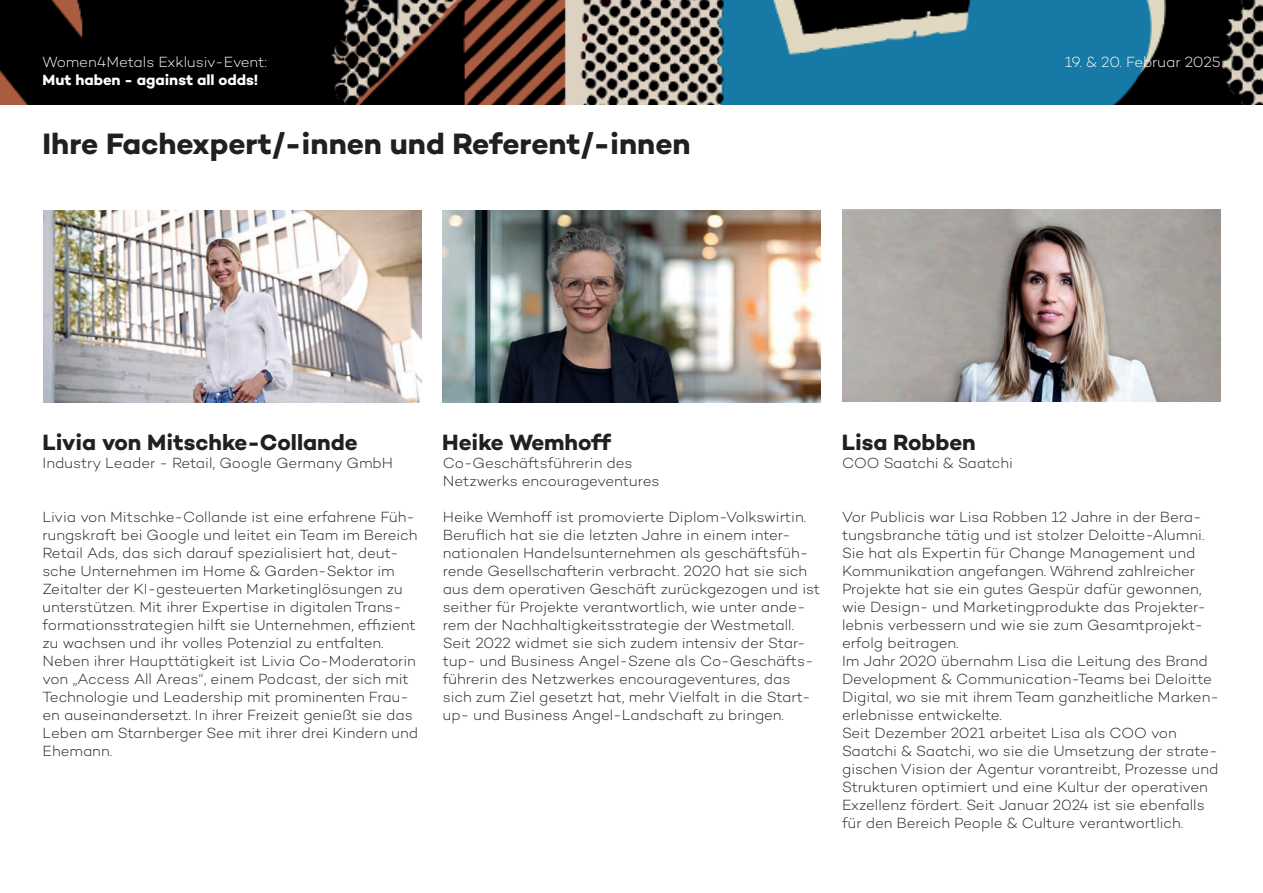
<style>
.page{position:relative;width:1263px;height:893px;background:#fff}
.page>*{position:absolute;margin:0;border:0;box-sizing:border-box;transform-origin:0 0}
.t1{font:700 30px "Campton";letter-spacing:-.005em;color:#231f20}
.t2{font:700 22.5px "Campton";letter-spacing:-.005em;color:#231f20}
.t3{font:300 15px/18px "Campton";letter-spacing:-.005em;color:#231f20}
.t4{font:300 15px "Campton";letter-spacing:-.01em;color:#fff}
.t5{font:700 15px "Campton";color:#fff}
</style>
<div class="page">
<img style="left:0;top:0;width:1263px;height:104px">
<img style="left:842px;top:209px;width:378px;height:193px">
<img style="left:43px;top:210px;width:378px;height:193px">
<img style="left:442px;top:210px;width:379px;height:193px">
<p class="t4" style="left:43px;top:52px;width:226px">Women4Metals Exklusiv-Event:</p>
<p class="t5" style="left:43px;top:70px;width:217px">Mut haben - against all odds!</p>
<h1 class="t1" style="left:43px;top:125px;width:649px">Ihre Fachexpert/-innen und Referent/-innen</h1>
<p class="t4" style="left:1065px;top:52px;width:157px">19. &amp; 20. Februar 2025</p>
<h2 class="t2" style="left:43px;top:428px;width:317px">Livia von Mitschke-Collande</h2>
<p class="t3" style="left:43px;top:454px;width:352px">Industry Leader - Retail, Google Germany GmbH</p>
<p class="t3" style="left:43px;top:508px;width:377px">Livia von Mitschke-Collande ist eine erfahrene Füh&shy;rungskraft bei Google und leitet ein Team im Bereich Retail Ads, das sich darauf spezialisiert hat, deut&shy;sche Unternehmen im Home &amp; Garden-Sektor im Zeitalter der KI-gesteuerten Marketinglösungen zu unterstützen. Mit ihrer Expertise in digitalen Trans&shy;formationsstrategien hilft sie Unternehmen, effizient zu wachsen und ihr volles Potenzial zu entfalten.<br>Neben ihrer Haupttätigkeit ist Livia Co-Moderatorin von „Access All Areas“, einem Podcast, der sich mit Technologie und Leadership mit prominenten Frau&shy;en auseinandersetzt. In ihrer Freizeit genießt sie das Leben am Starnberger See mit ihrer drei Kindern und Ehemann.</p>
<h2 class="t2" style="left:442px;top:428px;width:170px">Heike Wemhoff</h2>
<p class="t3" style="left:443px;top:454px;width:218px">Co-Geschäftsführerin des<br>Netzwerks encourageventures</p>
<p class="t3" style="left:443px;top:508px;width:379px">Heike Wemhoff ist promovierte Diplom-Volkswirtin.<br>Beruflich hat sie die letzten Jahre in einem inter&shy;nationalen Handelsunternehmen als geschäftsfüh&shy;rende Gesellschafterin verbracht. 2020 hat sie sich aus dem operativen Geschäft zurückgezogen und ist seither für Projekte verantwortlich, wie unter ande&shy;rem der Nachhaltigkeitsstrategie der Westmetall.<br>Seit 2022 widmet sie sich zudem intensiv der Star&shy;tup- und Business Angel-Szene als Co-Geschäfts&shy;führerin des Netzwerkes encourageventures, das sich zum Ziel gesetzt hat, mehr Vielfalt in die Start&shy;up- und Business Angel-Landschaft zu bringen.</p>
<h2 class="t2" style="left:842px;top:428px;width:135px">Lisa Robben</h2>
<p class="t3" style="left:842px;top:454px;width:173px">COO Saatchi &amp; Saatchi</p>
<p class="t3" style="left:842px;top:508px;width:378px">Vor Publicis war Lisa Robben 12 Jahre in der Bera&shy;tungsbranche tätig und ist stolzer Deloitte-Alumni.<br>Sie hat als Expertin für Change Management und Kommunikation angefangen. Während zahlreicher Projekte hat sie ein gutes Gespür dafür gewonnen, wie Design- und Marketingprodukte das Projekter&shy;lebnis verbessern und wie sie zum Gesamtprojekt&shy;erfolg beitragen.<br>Im Jahr 2020 übernahm Lisa die Leitung des Brand Development &amp; Communication-Teams bei Deloitte Digital, wo sie mit ihrem Team ganzheitliche Marken&shy;erlebnisse entwickelte.<br>Seit Dezember 2021 arbeitet Lisa als COO von Saatchi &amp; Saatchi, wo sie die Umsetzung der strate&shy;gischen Vision der Agentur vorantreibt, Prozesse und Strukturen optimiert und eine Kultur der operativen Exzellenz fördert. Seit Januar 2024 ist sie ebenfalls für den Bereich People &amp; Culture verantwortlich.</p>
</div>
